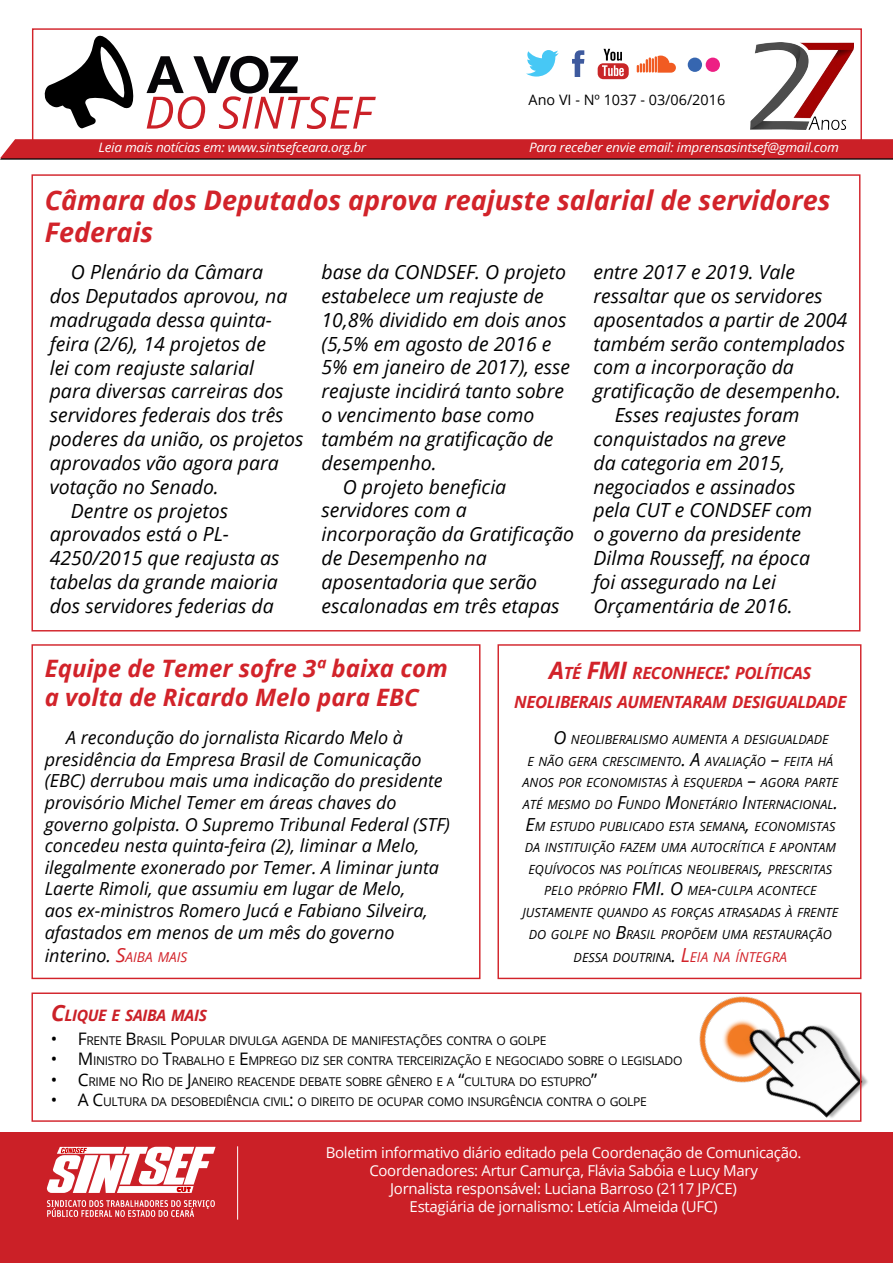
<style>
.page{position:relative;width:893px;height:1263px;background:#fff}
.page>*{position:absolute;margin:0;border:0;box-sizing:border-box;transform-origin:0 0}
.t1{font:italic 700 27px/32.4px "Open Sans";color:#d2232a}
.t2{font:italic 700 24px/28.8px "Open Sans";color:#d2232a}
.t3{font:italic 19.5px "Open Sans";color:#000}
.t4{font:italic 18px/21.6px "Open Sans";color:#000}
.t5{font:italic 700 16.8px/28.8px "Open Sans";letter-spacing:-.03em;color:#d2232a;text-align:center}
.t6{font:italic 700 15.75px "Open Sans";letter-spacing:-.03em;color:#cb2128}
.t7{font:15px/18px "Open Sans";letter-spacing:-.02em;color:#fff;text-align:center}
.t8{font:14.4px "Open Sans";color:#000}
.t9{font:italic 12.9px "Open Sans";letter-spacing:-.02em;color:#fff;scale:1.05 1}
.t10{font:italic 12.6px "Open Sans";color:#000}
.t11{font:12.15px "Open Sans";letter-spacing:-.03em;color:#000}
.s1{font-size:19.5px;color:#d2232a}
.s2{font-size:13.65px;color:#d2232a}
.s3{font-size:24px}
.s4{font-size:18px}
.s5{font-size:22.5px}
.s6{font-size:17.25px}
</style>
<div class="page">
<div style="left:31px;top:644px;width:449px;height:335px;border:1px solid #d2232a"></div>
<svg style="left:572px;top:50px;width:12px;height:27px"></svg>
<div style="left:688px;top:58px;width:14px;height:14px;background:#3666b0;border-radius:50%"></div>
<div style="left:706px;top:58px;width:14px;height:14px;background:#ed1f84;border-radius:50%"></div>
<svg style="left:598px;top:49px;width:31px;height:30px"></svg>
<svg style="left:526px;top:50px;width:33px;height:27px"></svg>
<svg style="left:637px;top:56px;width:39px;height:17px"></svg>
<svg style="left:147px;top:56px;width:229px;height:73px"></svg>
<svg style="left:44px;top:35px;width:90px;height:94px"></svg>
<div style="left:0;top:1133px;width:893px;height:130px;background:#cb2027"></div>
<svg style="left:0;top:139px;width:893px;height:21px;background:#c0252c"></svg>
<img style="left:668px;top:945px;width:225px;height:188px">
<div style="left:32px;top:992px;width:829px;height:130px;border:1px solid #d2232a"></div>
<hr style="left:237px;top:1146px;width:1px;height:73px;background:#fff">
<svg style="left:46px;top:1147px;width:170px;height:46px"></svg>
<svg style="left:47px;top:1200px;width:168px;height:17px"></svg>
<img style="left:750px;top:43px;width:103px;height:86px">
<p class="t8" style="left:529px;top:90px;width:198px">Ano VI - Nº 1037 - 03/06/2016</p>
<p class="t9" style="left:99px;top:139px;width:256px">Leia mais notícias em: www.sintsefceara.org.br</p>
<p class="t9" style="left:529px;top:139px;width:297px">Para receber envie email: imprensasintsef@gmail.com</p>
<h1 class="t1" style="left:45px;top:183px;width:787px">Câmara dos Deputados aprova reajuste salarial de servidores<br>Federais</h1>
<p class="t3" style="left:71px;top:259px;width:194px">O Plenário da Câmara</p>
<p class="t3" style="left:50px;top:283px;width:239px">dos Deputados aprovou, na</p>
<p class="t3" style="left:50px;top:306px;width:224px">madrugada dessa quinta-</p>
<p class="t3" style="left:50px;top:330px;width:218px">feira (2/6), 14 projetos de</p>
<p class="t3" style="left:50px;top:354px;width:206px">lei com reajuste salarial</p>
<p class="t3" style="left:50px;top:378px;width:235px">para diversas carreiras dos</p>
<p class="t3" style="left:50px;top:402px;width:235px">servidores federais dos três</p>
<p class="t3" style="left:50px;top:426px;width:255px">poderes da união, os projetos</p>
<p class="t3" style="left:50px;top:449px;width:231px">aprovados vão agora para</p>
<p class="t3" style="left:50px;top:473px;width:171px">votação no Senado.</p>
<p class="t3" style="left:71px;top:497px;width:159px">Dentre os projetos</p>
<p class="t3" style="left:50px;top:521px;width:181px">aprovados está o PL-</p>
<p class="t3" style="left:50px;top:545px;width:231px">4250/2015 que reajusta as</p>
<p class="t3" style="left:50px;top:569px;width:230px">tabelas da grande maioria</p>
<p class="t3" style="left:50px;top:592px;width:226px">dos servidores federias da</p>
<p class="t3" style="left:593px;top:259px;width:203px">entre 2017 e 2019. Vale</p>
<p class="t3" style="left:593px;top:282px;width:231px">ressaltar que os servidores</p>
<p class="t3" style="left:593px;top:306px;width:255px">aposentados a partir de 2004</p>
<p class="t3" style="left:593px;top:330px;width:253px">também serão contemplados</p>
<p class="t3" style="left:593px;top:354px;width:202px">com a incorporação da</p>
<p class="t3" style="left:593px;top:378px;width:249px">gratificação de desempenho.</p>
<p class="t3" style="left:615px;top:402px;width:186px">Esses reajustes foram</p>
<p class="t3" style="left:593px;top:425px;width:194px">conquistados na greve</p>
<p class="t3" style="left:593px;top:449px;width:193px">da categoria em 2015,</p>
<p class="t3" style="left:593px;top:473px;width:204px">negociados e assinados</p>
<p class="t3" style="left:593px;top:497px;width:220px">pela CUT e CONDSEF com</p>
<p class="t3" style="left:593px;top:521px;width:209px">o governo da presidente</p>
<p class="t3" style="left:593px;top:544px;width:218px">Dilma Rousseff, na época</p>
<p class="t3" style="left:593px;top:568px;width:184px">foi assegurado na Lei</p>
<p class="t3" style="left:593px;top:592px;width:201px">Orçamentária de 2016.</p>
<p class="t3" style="left:322px;top:259px;width:246px">base da CONDSEF. O projeto</p>
<p class="t3" style="left:322px;top:283px;width:224px">estabelece um reajuste de</p>
<p class="t3" style="left:322px;top:306px;width:246px">10,8% dividido em dois anos</p>
<p class="t3" style="left:322px;top:330px;width:231px">(5,5% em agosto de 2016 e</p>
<p class="t3" style="left:322px;top:354px;width:250px">5% em janeiro de 2017), esse</p>
<p class="t3" style="left:322px;top:378px;width:244px">reajuste incidirá tanto sobre</p>
<p class="t3" style="left:322px;top:402px;width:214px">o vencimento base como</p>
<p class="t3" style="left:322px;top:425px;width:233px">também na gratificação de</p>
<p class="t3" style="left:322px;top:449px;width:117px">desempenho.</p>
<p class="t3" style="left:343px;top:473px;width:165px">O projeto beneficia</p>
<p class="t3" style="left:322px;top:497px;width:147px">servidores com a</p>
<p class="t3" style="left:322px;top:521px;width:254px">incorporação da Gratificação</p>
<p class="t3" style="left:322px;top:545px;width:167px">de Desempenho na</p>
<p class="t3" style="left:322px;top:568px;width:217px">aposentadoria que serão</p>
<p class="t3" style="left:322px;top:592px;width:239px">escalonadas em três etapas</p>
<p class="t2" style="left:45px;top:653px;width:405px">Equipe de Temer sofre 3ª baixa com a volta de Ricardo Melo para EBC</p>
<p class="t4" style="left:45px;top:726px;width:407px;text-indent:21px">A recondução do jornalista Ricardo Melo à presidência da Empresa Brasil de Comunicação (EBC) derrubou mais uma indicação do presidente provisório Michel Temer em áreas chaves do governo golpista. O Supremo Tribunal Federal (STF) concedeu nesta quinta-feira (2), liminar a Melo, ilegalmente exonerado por Temer. A liminar junta Laerte Rimoli, que assumiu em lugar de Melo,<br>aos ex-ministros Romero Jucá e Fabiano Silveira, afastados em menos de um mês do governo</p>
<p class="t4" style="left:45px;top:944px;width:144px">interino. <span class="s1">S</span><span class="s2">AIBA MAIS</span></p>
<p class="t5" style="left:514px;top:658px;width:334px"><span class="s3">A</span>TÉ <span class="s3">FMI</span> RECONHECE<span class="s3">:</span> POLÍTICAS<br>NEOLIBERAIS AUMENTARAM DESIGUALDADE</p>
<p class="t10" style="left:553px;top:731px;width:277px"><span class="s4">O</span> NEOLIBERALISMO AUMENTA A DESIGUALDADE</p>
<p class="t10" style="left:527px;top:752px;width:307px">E NÃO GERA CRESCIMENTO<span class="s4">. A</span> AVALIAÇÃO <span class="s4">–</span> FEITA HÁ</p>
<p class="t10" style="left:522px;top:774px;width:317px">ANOS POR ECONOMISTAS À ESQUERDA <span class="s4">–</span> AGORA PARTE</p>
<p class="t10" style="left:523px;top:796px;width:316px">ATÉ MESMO DO <span class="s4">F</span>UNDO <span class="s4">M</span>ONETÁRIO <span class="s4">I</span>NTERNACIONAL<span class="s4">.</span></p>
<p class="t10" style="left:525px;top:817px;width:311px"><span class="s4">E</span>M ESTUDO PUBLICADO ESTA SEMANA<span class="s4">,</span> ECONOMISTAS</p>
<p class="t10" style="left:525px;top:839px;width:313px">DA INSTITUIÇÃO FAZEM UMA AUTOCRÍTICA E APONTAM</p>
<p class="t10" style="left:528px;top:860px;width:305px">EQUÍVOCOS NAS POLÍTICAS NEOLIBERAIS<span class="s4">,</span> PRESCRITAS</p>
<p class="t10" style="left:544px;top:882px;width:274px">PELO PRÓPRIO <span class="s4">FMI. O</span> MEA<span class="s4">-</span>CULPA ACONTECE</p>
<p class="t10" style="left:522px;top:904px;width:317px">JUSTAMENTE QUANDO AS FORÇAS ATRASADAS À FRENTE</p>
<p class="t10" style="left:529px;top:925px;width:303px">DO GOLPE NO <span class="s4">B</span>RASIL PROPÕEM UMA RESTAURAÇÃO</p>
<p class="t10" style="left:574px;top:949px;width:215px">DESSA DOUTRINA<span class="s4">.</span> <span class="s1">L</span><span class="s2">EIA NA ÍNTEGRA</span></p>
<p class="t6" style="left:51px;top:1004px;width:157px"><span class="s5">C</span>LIQUE E SAIBA MAIS</p>
<p class="t11" style="left:51px;top:1032px;width:497px"><span class="s6">• F</span>RENTE <span class="s6">B</span>RASIL <span class="s6">P</span>OPULAR DIVULGA AGENDA DE MANIFESTAÇÕES CONTRA O GOLPE</p>
<p class="t11" style="left:51px;top:1053px;width:633px"><span class="s6">• M</span> INISTRO DO <span class="s6">T</span>RABALHO E <span class="s6">E</span> MPREGO DIZ SER CONTRA TERCEIRIZAÇÃO E NEGOCIADO SOBRE O LEGISLADO</p>
<p class="t11" style="left:51px;top:1073px;width:548px"><span class="s6">• C</span>RIME NO <span class="s6">R</span>IO DE <span class="s6">J</span>ANEIRO REACENDE DEBATE SOBRE GÊNERO E A <span class="s6">“</span>CULTURA DO ESTUPRO<span class="s6">”</span></p>
<p class="t11" style="left:51px;top:1093px;width:597px"><span class="s6">• AC</span>ULTURA DA DESOBEDIÊNCIA CIVIL<span class="s6">:</span> O DIREITO DE OCUPAR COMO INSURGÊNCIA CONTRA O GOLPE</p>
<p class="t7" style="left:326px;top:1143px;width:477px">Boletim informativo diário editado pela Coordenação de Comunicação.<br>Coordenadores: Artur Camurça, Flávia Sabóia e Lucy Mary<br>Jornalista responsável: Luciana Barroso (2117 jp/ce)<br>Estagiária de jornalismo: Letícia Almeida (UFC)</p>
</div>
